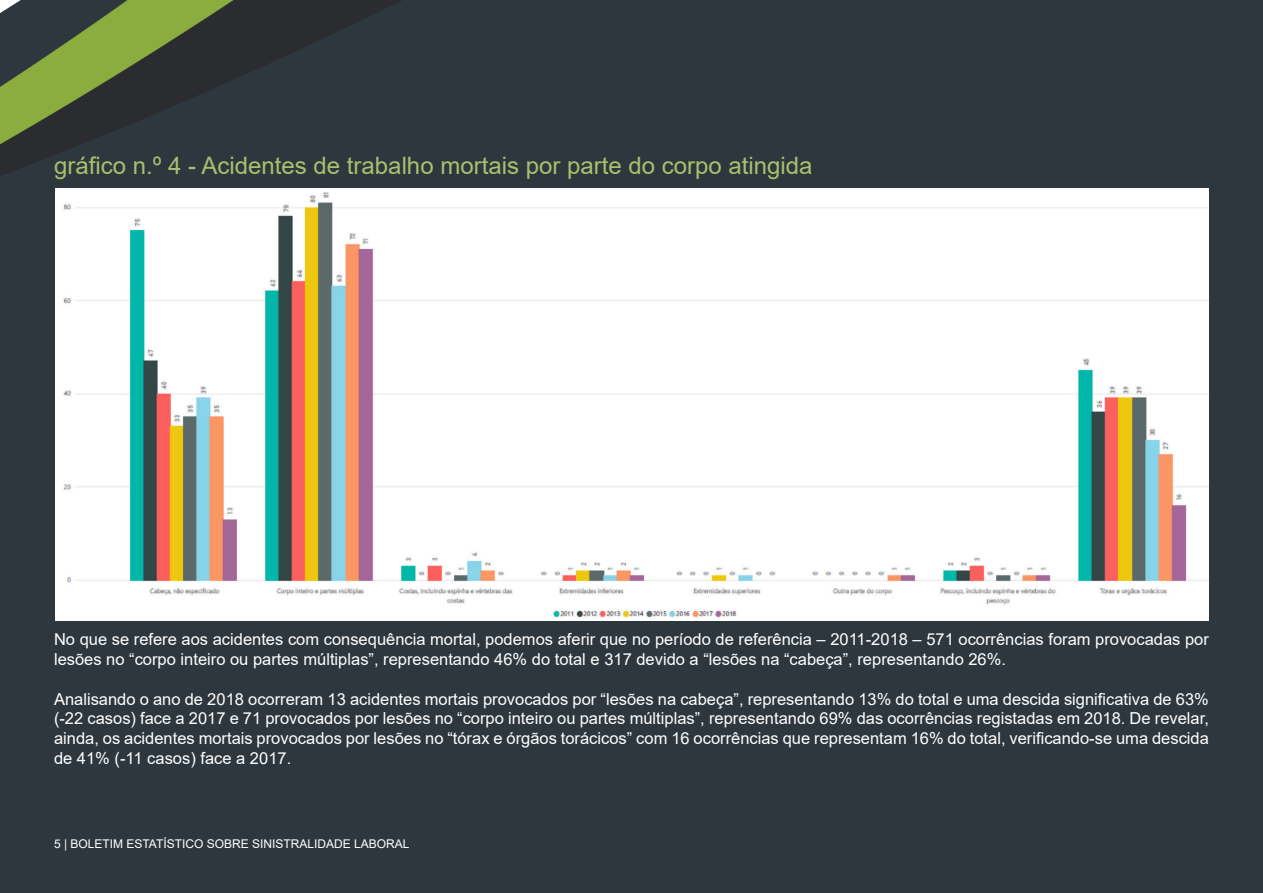
<style>
.page{position:relative;width:1263px;height:893px;background:#2e373e}
.page>*{position:absolute;margin:0;border:0;box-sizing:border-box;transform-origin:0 0}
.t1{font:24px "Arial";color:#a8c16d}
.t2{font:16.5px/19.8px "Arial";color:#fff}
.t3{font:12px "Arial";color:#fff}
</style>
<div class="page">
<img style="left:55px;top:188px;width:1154px;height:432px">
<p class="t1" style="left:54px;top:149px;width:760px">gráfico n.º 4 - Acidentes de trabalho mortais por parte do corpo atingida</p>
<p class="t2" style="left:54px;top:629px;width:1156px">No que se refere aos acidentes com consequência mortal, podemos aferir que no período de referência – 2011-2018 – 571 ocorrências foram provocadas por lesões no “corpo inteiro ou partes múltiplas”, representando 46% do total e 317 devido a “lesões na “cabeça”, representando 26%.</p>
<p class="t2" style="left:54px;top:689px;width:1156px;text-align:justify">Analisando o ano de 2018 ocorreram 13 acidentes mortais provocados por “lesões na cabeça”, representando 13% do total e uma descida significativa de 63% (-22 casos) face a 2017 e 71 provocados por lesões no “corpo inteiro ou partes múltiplas”, representando 69% das ocorrências registadas em 2018. De revelar, ainda, os acidentes mortais provocados por lesões no “tórax e órgãos torácicos” com 16 ocorrências que representam 16% do total, verificando-se uma descida de 41% (-11 casos) face a 2017.</p>
<p class="t3" style="left:54px;top:836px;width:357px">5 | BOLETIM ESTATÍSTICO SOBRE SINISTRALIDADE LABORAL</p>
</div>
